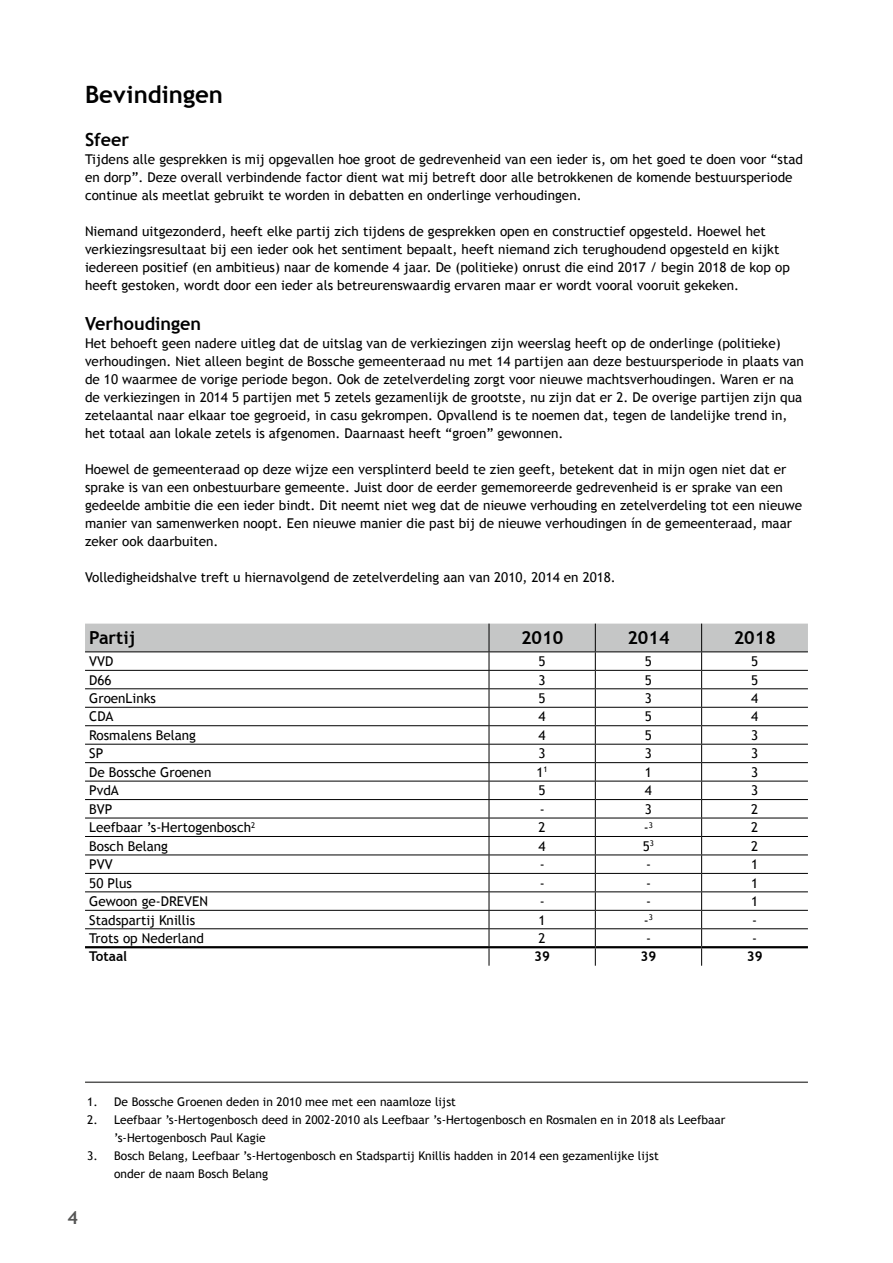
<style>
.page{position:relative;width:893px;height:1263px;background:#fff}
.page>*{position:absolute;margin:0;border:0;box-sizing:border-box;transform-origin:0 0}
.t1{font:700 24px "Trebuchet MS";color:#000}
.t2{font:700 18px "Trebuchet MS";color:#000}
.t3{font:700 18px "Trebuchet MS";color:#565655}
.t4{font:13.5px/18px "Trebuchet MS";color:#000}
.t5{font:700 13.5px "Trebuchet MS";color:#000}
.t6{font:12px/18px "Trebuchet MS";color:#000}
</style>
<div class="page">
<svg style="left:85px;top:624px;width:723px;height:342px"></svg>
<hr style="left:85px;top:946px;width:404px;height:2px;background:#000">
<hr style="left:489px;top:946px;width:106px;height:2px;background:#000">
<hr style="left:595px;top:946px;width:107px;height:2px;background:#000">
<hr style="left:702px;top:946px;width:106px;height:2px;background:#000">
<hr style="left:85px;top:1081px;width:723px;height:2px;background:#565655">
<h1 class="t1" style="left:85px;top:79px;width:140px">Bevindingen</h1>
<h2 class="t2" style="left:85px;top:128px;width:46px">Sfeer</h2>
<p class="t4" style="left:85px;top:150px;width:719px">Tijdens alle gesprekken is mij opgevallen hoe groot de gedrevenheid van een ieder is, om het goed te doen voor “stad en dorp”. Deze overall verbindende factor dient wat mij betreft door alle betrokkenen de komende bestuursperiode continue als meetlat gebruikt te worden in debatten en onderlinge verhoudingen.</p>
<p class="t4" style="left:85px;top:222px;width:706px">Niemand uitgezonderd, heeft elke partij zich tijdens de gesprekken open en constructief opgesteld. Hoewel het verkiezingsresultaat bij een ieder ook het sentiment bepaalt, heeft niemand zich terughoudend opgesteld en kijkt iedereen positief (en ambitieus) naar de komende 4 jaar. De (politieke) onrust die eind 2017 / begin 2018 de kop op heeft gestoken, wordt door een ieder als betreurenswaardig ervaren maar er wordt vooral vooruit gekeken.</p>
<h2 class="t2" style="left:85px;top:312px;width:118px">Verhoudingen</h2>
<p class="t4" style="left:85px;top:334px;width:720px">Het behoeft geen nadere uitleg dat de uitslag van de verkiezingen zijn weerslag heeft op de onderlinge (politieke) verhoudingen. Niet alleen begint de Bossche gemeenteraad nu met 14 partijen aan deze bestuursperiode in plaats van de 10 waarmee de vorige periode begon. Ook de zetelverdeling zorgt voor nieuwe machtsverhoudingen. Waren er na de verkiezingen in 2014 5 partijen met 5 zetels gezamenlijk de grootste, nu zijn dat er 2. De overige partijen zijn qua zetelaantal naar elkaar toe gegroeid, in casu gekrompen. Opvallend is te noemen dat, tegen de landelijke trend in, het totaal aan lokale zetels is afgenomen. Daarnaast heeft “groen” gewonnen.</p>
<p class="t4" style="left:85px;top:460px;width:719px">Hoewel de gemeenteraad op deze wijze een versplinterd beeld te zien geeft, betekent dat in mijn ogen niet dat er sprake is van een onbestuurbare gemeente. Juist door de eerder gememoreerde gedrevenheid is er sprake van een gedeelde ambitie die een ieder bindt. Dit neemt niet weg dat de nieuwe verhouding en zetelverdeling tot een nieuwe manier van samenwerken noopt. Een nieuwe manier die past bij de nieuwe verhoudingen ín de gemeenteraad, maar zeker ook daarbuiten.</p>
<p class="t4" style="left:85px;top:568px;width:532px">Volledigheidshalve treft u hiernavolgend de zetelverdeling aan van 2010, 2014 en 2018.</p>
<h2 class="t2" style="left:89px;top:627px;width:48px">Partij</h2>
<h2 class="t2" style="left:521px;top:627px;width:44px">2010</h2>
<h2 class="t2" style="left:627px;top:627px;width:44px">2014</h2>
<h2 class="t2" style="left:734px;top:627px;width:44px">2018</h2>
<p class="t4" style="left:89px;top:652px;width:26px">VVD</p>
<p class="t4" style="left:539px;top:652px;width:9px">5</p>
<p class="t4" style="left:645px;top:652px;width:9px">5</p>
<p class="t4" style="left:751px;top:652px;width:9px">5</p>
<p class="t4" style="left:89px;top:671px;width:24px">D66</p>
<p class="t4" style="left:539px;top:671px;width:9px">3</p>
<p class="t4" style="left:645px;top:671px;width:9px">5</p>
<p class="t4" style="left:751px;top:671px;width:9px">5</p>
<p class="t4" style="left:89px;top:689px;width:68px">GroenLinks</p>
<p class="t4" style="left:539px;top:689px;width:9px">5</p>
<p class="t4" style="left:645px;top:689px;width:9px">3</p>
<p class="t4" style="left:751px;top:689px;width:9px">4</p>
<p class="t4" style="left:89px;top:708px;width:26px">CDA</p>
<p class="t4" style="left:539px;top:708px;width:9px">4</p>
<p class="t4" style="left:645px;top:708px;width:9px">5</p>
<p class="t4" style="left:751px;top:708px;width:9px">4</p>
<p class="t4" style="left:89px;top:726px;width:108px">Rosmalens Belang</p>
<p class="t4" style="left:539px;top:726px;width:9px">4</p>
<p class="t4" style="left:645px;top:726px;width:9px">5</p>
<p class="t4" style="left:751px;top:726px;width:9px">3</p>
<p class="t4" style="left:89px;top:745px;width:16px">SP</p>
<p class="t4" style="left:539px;top:745px;width:9px">3</p>
<p class="t4" style="left:645px;top:745px;width:9px">3</p>
<p class="t4" style="left:751px;top:745px;width:9px">3</p>
<p class="t4" style="left:89px;top:763px;width:124px">De Bossche Groenen</p>
<p class="t4" style="left:537px;top:763px;width:13px">1<sup>1</sup></p>
<p class="t4" style="left:645px;top:763px;width:9px">1</p>
<p class="t4" style="left:751px;top:763px;width:9px">3</p>
<p class="t4" style="left:89px;top:782px;width:31px">PvdA</p>
<p class="t4" style="left:539px;top:782px;width:9px">5</p>
<p class="t4" style="left:645px;top:782px;width:9px">4</p>
<p class="t4" style="left:751px;top:782px;width:9px">3</p>
<p class="t4" style="left:89px;top:800px;width:25px">BVP</p>
<p class="t4" style="left:540px;top:800px;width:6px">-</p>
<p class="t4" style="left:645px;top:800px;width:9px">3</p>
<p class="t4" style="left:751px;top:800px;width:9px">2</p>
<p class="t4" style="left:89px;top:819px;width:167px">Leefbaar ’s-Hertogenbosch<sup>2</sup></p>
<p class="t4" style="left:539px;top:819px;width:9px">2</p>
<p class="t4" style="left:644px;top:819px;width:11px">-<sup>3</sup></p>
<p class="t4" style="left:751px;top:819px;width:9px">2</p>
<p class="t4" style="left:89px;top:837px;width:80px">Bosch Belang</p>
<p class="t4" style="left:539px;top:837px;width:9px">4</p>
<p class="t4" style="left:643px;top:837px;width:13px">5<sup>3</sup></p>
<p class="t4" style="left:751px;top:837px;width:9px">2</p>
<p class="t4" style="left:89px;top:855px;width:25px">PVV</p>
<p class="t4" style="left:540px;top:855px;width:6px">-</p>
<p class="t4" style="left:646px;top:855px;width:6px">-</p>
<p class="t4" style="left:751px;top:855px;width:9px">1</p>
<p class="t4" style="left:89px;top:874px;width:44px">50 Plus</p>
<p class="t4" style="left:540px;top:874px;width:6px">-</p>
<p class="t4" style="left:646px;top:874px;width:6px">-</p>
<p class="t4" style="left:751px;top:874px;width:9px">1</p>
<p class="t4" style="left:89px;top:892px;width:120px">Gewoon ge-DREVEN</p>
<p class="t4" style="left:540px;top:892px;width:6px">-</p>
<p class="t4" style="left:646px;top:892px;width:6px">-</p>
<p class="t4" style="left:751px;top:892px;width:9px">1</p>
<p class="t4" style="left:89px;top:911px;width:107px">Stadspartij Knillis</p>
<p class="t4" style="left:539px;top:911px;width:9px">1</p>
<p class="t4" style="left:644px;top:911px;width:11px">-<sup>3</sup></p>
<p class="t4" style="left:752px;top:911px;width:6px">-</p>
<p class="t4" style="left:89px;top:929px;width:116px">Trots op Nederland</p>
<p class="t4" style="left:539px;top:929px;width:9px">2</p>
<p class="t4" style="left:646px;top:929px;width:6px">-</p>
<p class="t4" style="left:752px;top:929px;width:6px">-</p>
<p class="t5" style="left:89px;top:948px;width:39px">Totaal</p>
<p class="t5" style="left:534px;top:948px;width:17px">39</p>
<p class="t5" style="left:641px;top:948px;width:17px">39</p>
<p class="t5" style="left:747px;top:948px;width:17px">39</p>
<p class="t6" style="left:87px;top:1093px;width:370px">1. De Bossche Groenen deden in 2010 mee met een naamloze lijst</p>
<p class="t6" style="left:114px;top:1111px;width:613px;text-indent:-27px">2. Leefbaar ’s-Hertogenbosch deed in 2002-2010 als Leefbaar ’s-Hertogenbosch en Rosmalen en in 2018 als Leefbaar ’s-Hertogenbosch Paul Kagie</p>
<p class="t6" style="left:114px;top:1147px;width:546px;text-indent:-27px">3. Bosch Belang, Leefbaar ’s-Hertogenbosch en Stadspartij Knillis hadden in 2014 een gezamenlijke lijst onder de naam Bosch Belang</p>
<h2 class="t3" style="left:67px;top:1206px;width:12px">4</h2>
</div>
